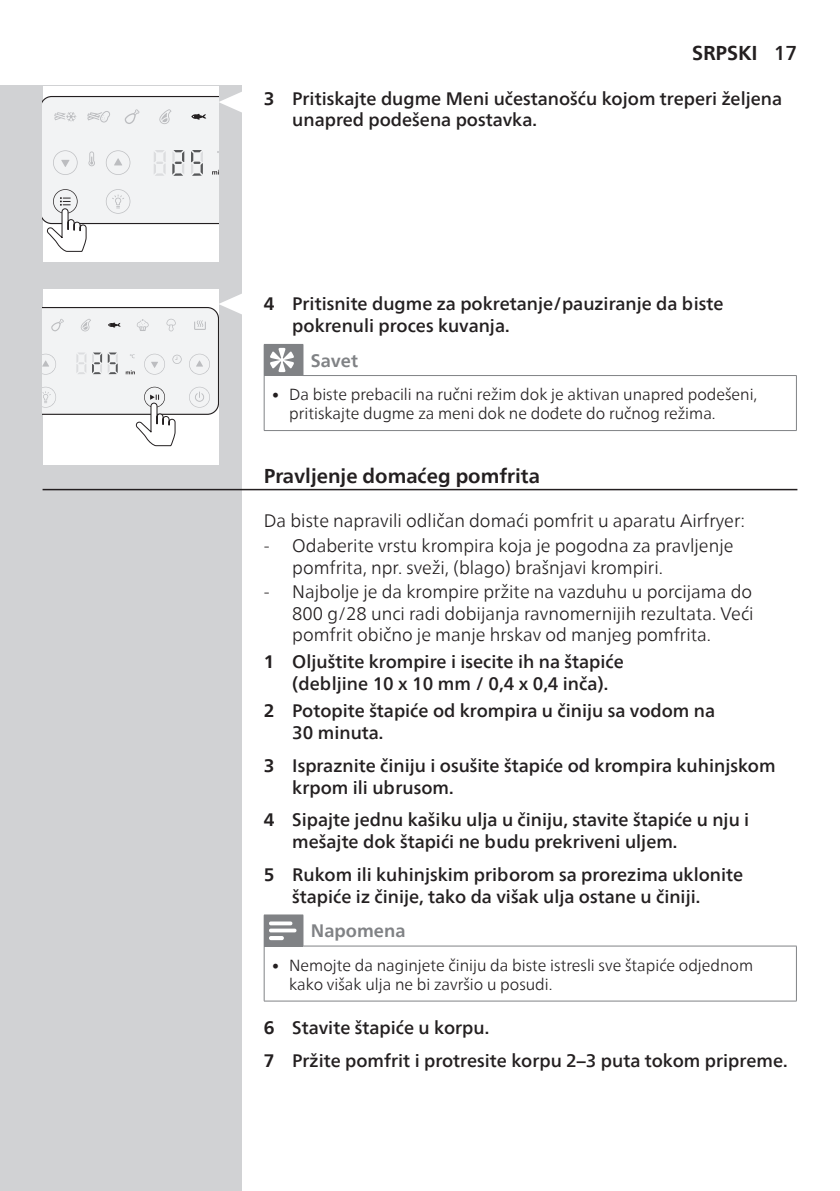
<style>
.page{position:relative;width:840px;height:1191px;background:#fff}
.page>*{position:absolute;margin:0;border:0;box-sizing:border-box;transform-origin:0 0}
.heading-title-paragr{font:700 20px "Neue Frutiger World";color:#231f20}
.t1{font:500 18px/21.6px "Neue Frutiger World";color:#231f20}
.body{font:300 18px/21.6px "Neue Frutiger World";color:#231f20}
.cautions-caption-par{font:700 18px "Neue Frutiger World";color:#808285}
.t2{font:300 16px/19.2px "Neue Frutiger World";color:#231f20}
.s1{font-weight:500}
.s2{font-weight:700}
.s3{font-size:14.2px}
</style>
<div class="page">
<div style="left:0;top:85px;width:241px;height:1106px;background:#d1d2d4"></div>
<hr style="left:43px;top:489px;width:754px;height:1px;background:#231f20">
<div style="left:264px;top:344px;width:39px;height:31px;background:#808285"></div>
<hr style="left:795px;top:376px;width:1px;height:54px;background:#808285">
<hr style="left:264px;top:375px;width:1px;height:55px;background:#808285">
<hr style="left:264px;top:430px;width:39px;height:1px;background:#808285">
<hr style="left:303px;top:430px;width:493px;height:1px;background:#808285">
<hr style="left:302px;top:375px;width:494px;height:1px;background:#808285">
<svg style="left:270px;top:348px;width:24px;height:24px"></svg>
<div style="left:264px;top:915px;width:39px;height:31px;background:#808285"></div>
<hr style="left:795px;top:946px;width:1px;height:54px;background:#808285">
<hr style="left:264px;top:946px;width:1px;height:54px;background:#808285">
<hr style="left:264px;top:1000px;width:39px;height:1px;background:#808285">
<hr style="left:303px;top:1000px;width:493px;height:1px;background:#808285">
<hr style="left:264px;top:914px;width:39px;height:1px;background:#808285">
<hr style="left:302px;top:945px;width:494px;height:1px;background:#808285">
<svg style="left:269px;top:921px;width:27px;height:19px"></svg>
<div style="left:43px;top:86px;width:175px;height:176px;background:#fff"></div>
<svg style="left:43px;top:91px;width:199px;height:161px"></svg>
<div style="left:43px;top:289px;width:175px;height:175px;background:#fff"></div>
<svg style="left:43px;top:293px;width:199px;height:154px"></svg>
<p class="heading-title-paragr" style="left:691px;top:35px;width:107px">SRPSKI <span class="s1">17</span></p>
<p class="t1" style="left:292px;top:88px;width:491px;text-indent:-28px"><span class="s2">3</span> Pritiskajte dugme Meni učestanošću kojom treperi željena unapred podešena postavka.</p>
<p class="t1" style="left:292px;top:293px;width:432px;text-indent:-28px"><span class="s2">4</span> Pritisnite dugme za pokretanje/pauziranje da biste pokrenuli proces kuvanja.</p>
<p class="cautions-caption-par" style="left:311px;top:345px;width:49px">Savet</p>
<p class="t2" style="left:289px;top:385px;width:469px;text-indent:-17px"><span class="s3">•</span> Da biste prebacili na ručni režim dok je aktivan unapred podešeni, pritiskajte dugme za meni dok ne dođete do ručnog režima.</p>
<p class="heading-title-paragr" style="left:264px;top:458px;width:277px">Pravljenje domaćeg pomfrita</p>
<p class="body" style="left:264px;top:510px;width:482px">Da biste napravili odličan domaći pomfrit u aparatu Airfryer:</p>
<p class="body" style="left:292px;top:535px;width:442px;text-indent:-28px">- Odaberite vrstu krompira koja je pogodna za pravljenje pomfrita, npr. sveži, (blago) brašnjavi krompiri.</p>
<p class="body" style="left:292px;top:581px;width:462px;text-align:justify;text-indent:-28px">- Najbolje je da krompire pržite na vazduhu u porcijama do 800 g/28 unci radi dobijanja ravnomernijih rezultata. Veći pomfrit obično je manje hrskav od manjeg pomfrita.</p>
<p class="t1" style="left:292px;top:651px;width:333px;text-indent:-28px"><span class="s2">1</span> Oljuštite krompire i isecite ih na štapiće (debljine 10 x 10 mm / 0,4 x 0,4 inča).</p>
<p class="t1" style="left:292px;top:700px;width:424px;text-indent:-28px"><span class="s2">2</span> Potopite štapiće od krompira u činiju sa vodom na<br>30 minuta.</p>
<p class="t1" style="left:292px;top:755px;width:484px;text-indent:-28px"><span class="s2">3</span> Ispraznite činiju i osušite štapiće od krompira kuhinjskom krpom ili ubrusom.</p>
<p class="t1" style="left:292px;top:809px;width:458px;text-indent:-28px"><span class="s2">4</span> Sipajte jednu kašiku ulja u činiju, stavite štapiće u nju i mešajte dok štapići ne budu prekriveni uljem.</p>
<p class="t1" style="left:292px;top:864px;width:452px;text-indent:-28px"><span class="s2">5</span> Rukom ili kuhinjskim priborom sa prorezima uklonite štapiće iz činije, tako da višak ulja ostane u činiji.</p>
<p class="cautions-caption-par" style="left:311px;top:915px;width:96px">Napomena</p>
<p class="t2" style="left:289px;top:955px;width:465px;text-indent:-17px"><span class="s3">•</span> Nemojte da naginjete činiju da biste istresli sve štapiće odjednom kako višak ulja ne bi završio u posudi.</p>
<p class="t1" style="left:264px;top:1017px;width:227px"><span class="s2">6</span> Stavite štapiće u korpu.</p>
<p class="t1" style="left:264px;top:1050px;width:525px"><span class="s2">7</span> Pržite pomfrit i protresite korpu 2–3 puta tokom pripreme.</p>
</div>
